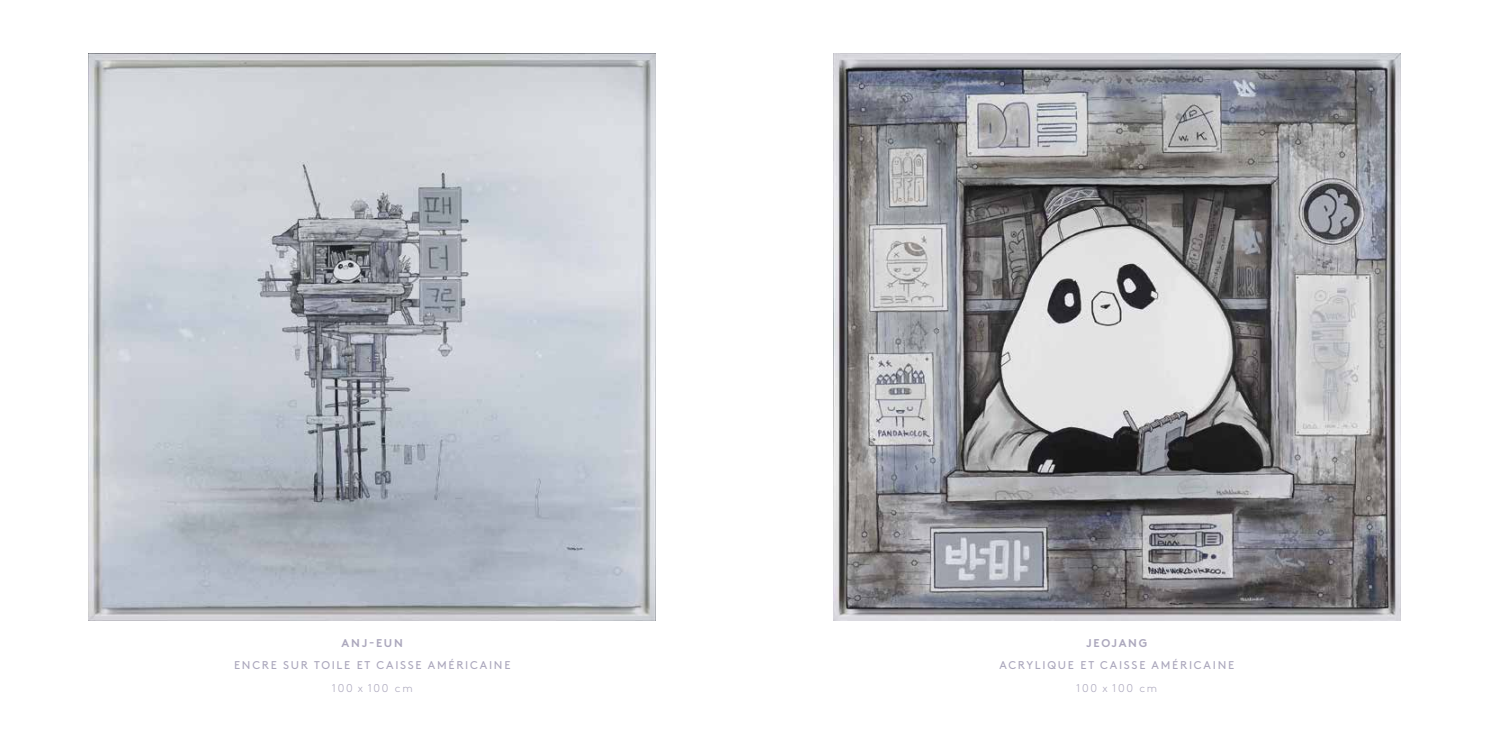
<style>
.page{position:relative;width:1489px;height:745px;background:#fff}
.page>*{position:absolute;margin:0;border:0;box-sizing:border-box;transform-origin:0 0}
.t1{font:11.25px "Brown";letter-spacing:.155em;color:#aca8bd}
.t2{font:300 11.25px "Brown";letter-spacing:.15em;color:#aca8bd}
.t3{font:700 11.25px "Brown";letter-spacing:.155em;color:#aca8bd}
</style>
<div class="page">
<img style="left:88px;top:53px;width:568px;height:567px">
<img style="left:833px;top:53px;width:567px;height:567px">
<p class="t3" style="left:341px;top:633px;width:63px">ANJ-EUN</p>
<p class="t1" style="left:234px;top:656px;width:278px">ENCRE SUR TOILE ET CAISSE AMÉRICAINE</p>
<p class="t2" style="left:332px;top:679px;width:82px">100 x 100 cm</p>
<p class="t3" style="left:1086px;top:633px;width:63px">JEOJANG</p>
<p class="t1" style="left:999px;top:656px;width:236px">ACRYLIQUE ET CAISSE AMÉRICAINE</p>
<p class="t2" style="left:1076px;top:679px;width:82px">100 x 100 cm</p>
</div>
